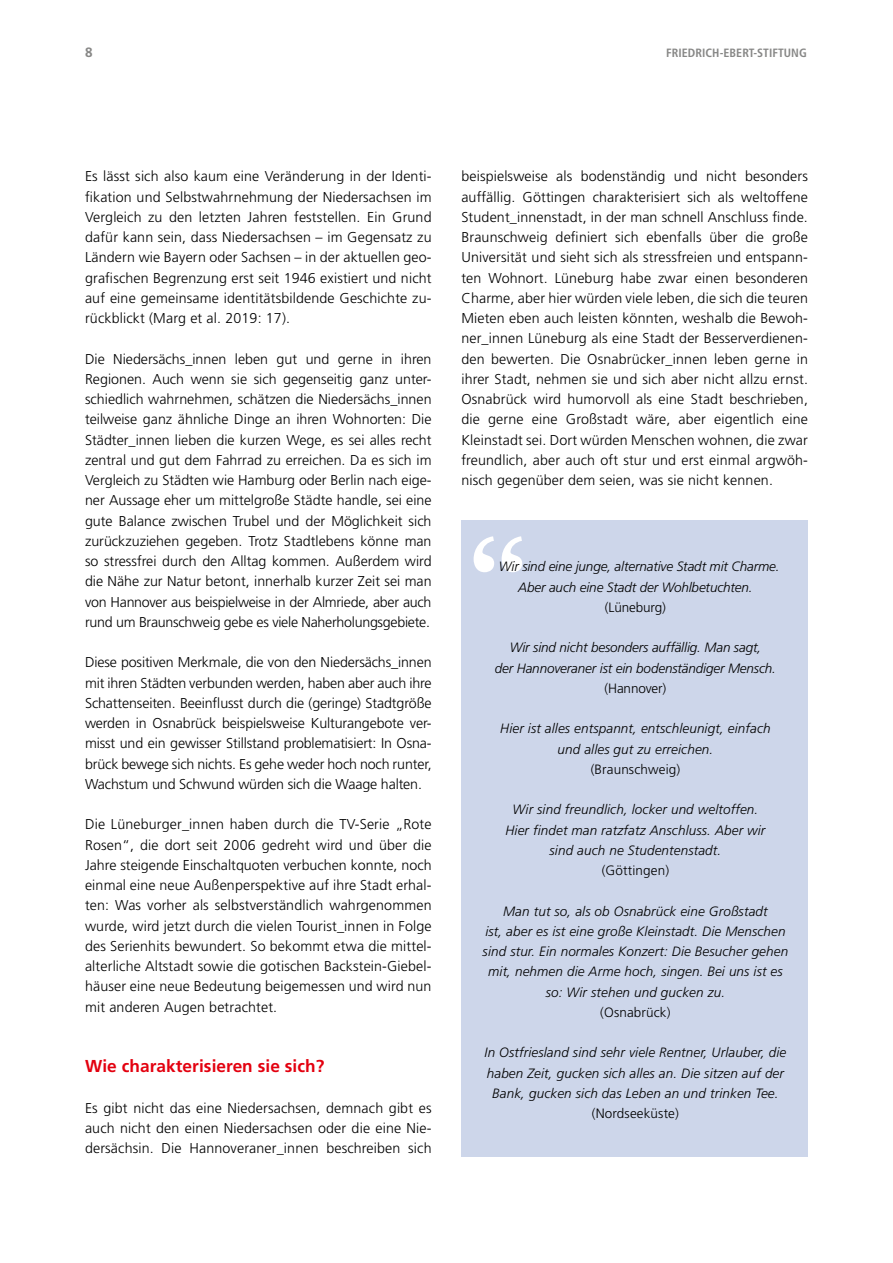
<style>
.page{position:relative;width:893px;height:1263px;background:#fff}
.page>*{position:absolute;margin:0;border:0;box-sizing:border-box;transform-origin:0 0}
.t1{font:700 17.25px "Frutiger";letter-spacing:.005em;color:#e3000f}
.t2{font:300 14.25px/20.2px "Frutiger";letter-spacing:.01em;color:#000;text-align:justify}
.t3{font:italic 300 13.5px/20.2px "Frutiger";letter-spacing:.01em;color:#000;text-align:center}
.t4{font:italic 300 13.5px/20.2px "Frutiger";letter-spacing:-.01em;color:#000;text-align:center}
.t5{font:300 13.5px "Frutiger";letter-spacing:.01em;color:#000}
.t6{font:300 13.5px "Frutiger CE";letter-spacing:.01em;color:#000}
.t7{font:300 13.5px "Frutiger CE";letter-spacing:-.01em;color:#000}
.t8{font:300 13.5px "Frutiger";letter-spacing:-.01em;color:#000}
.t9{font:700 13.5px "Frutiger";color:#878786}
.t10{font:700 condensed 12px "Frutiger";letter-spacing:.005em;color:#878786}
</style>
<div class="page">
<div style="left:461px;top:520px;width:347px;height:637px;background:#cdd6ea"></div>
<svg style="left:474px;top:536px;width:48px;height:36px"></svg>
<p class="t9" style="left:85px;top:45px;width:9px">8</p>
<p class="t10" style="left:666px;top:46px;width:142px">FRIEDRICH-EBERT-STIFTUNG</p>
<p class="t2" style="left:85px;top:166px;width:348px">Es lässt sich also kaum eine Veränderung in der Identi&shy;fikation und Selbstwahrnehmung der Niedersachsen im Vergleich zu den letzten Jahren feststellen. Ein Grund dafür kann sein, dass Niedersachsen – im Gegensatz zu Ländern wie Bayern oder Sachsen – in der aktuellen geo&shy;grafischen Begrenzung erst seit 1946 existiert und nicht auf eine gemeinsame identitätsbildende Geschichte zu&shy;rückblickt (Marg et al. 2019: 17).</p>
<p class="t2" style="left:85px;top:348px;width:348px">Die Niedersächs_innen leben gut und gerne in ihren Regionen. Auch wenn sie sich gegenseitig ganz unter&shy;schiedlich wahrnehmen, schätzen die Niedersächs_innen teilweise ganz ähnliche Dinge an ihren Wohnorten: Die Städter_innen lieben die kurzen Wege, es sei alles recht zentral und gut dem Fahrrad zu erreichen. Da es sich im Vergleich zu Städten wie Hamburg oder Berlin nach eige&shy;ner Aussage eher um mittelgroße Städte handle, sei eine gute Balance zwischen Trubel und der Möglichkeit sich zurückzuziehen gegeben. Trotz Stadtlebens könne man so stressfrei durch den Alltag kommen. Außerdem wird die Nähe zur Natur betont, innerhalb kurzer Zeit sei man von Hannover aus beispielweise in der Almriede, aber auch rund um Braunschweig gebe es viele Naherholungsgebiete.</p>
<p class="t2" style="left:85px;top:652px;width:348px">Diese positiven Merkmale, die von den Niedersächs_innen mit ihren Städten verbunden werden, haben aber auch ihre Schattenseiten. Beeinflusst durch die (geringe) Stadtgröße werden in Osnabrück beispielsweise Kulturangebote ver&shy;misst und ein gewisser Stillstand problematisiert: In Osna&shy;brück bewege sich nichts. Es gehe weder hoch noch runter, Wachstum und Schwund würden sich die Waage halten.</p>
<p class="t2" style="left:85px;top:814px;width:348px">Die Lüneburger_innen haben durch die TV-Serie „Rote Rosen“, die dort seit 2006 gedreht wird und über die Jahre steigende Einschaltquoten verbuchen konnte, noch einmal eine neue Außenperspektive auf ihre Stadt erhal&shy;ten: Was vorher als selbstverständlich wahrgenommen wurde, wird jetzt durch die vielen Tourist_innen in Folge des Serienhits bewundert. So bekommt etwa die mittel&shy;alterliche Altstadt sowie die gotischen Backstein-Giebel&shy;häuser eine neue Bedeutung beigemessen und wird nun mit anderen Augen betrachtet.</p>
<p class="t1" style="left:85px;top:1056px;width:241px">Wie charakterisieren sie sich?</p>
<p class="t2" style="left:85px;top:1098px;width:348px">Es gibt nicht das eine Niedersachsen, demnach gibt es auch nicht den einen Niedersachsen oder die eine Nie&shy;dersächsin. Die Hannoveraner_innen beschreiben sich</p>
<p class="t2" style="left:461px;top:166px;width:348px">beispielsweise als bodenständig und nicht besonders auffällig. Göttingen charakterisiert sich als weltoffene Student_innenstadt, in der man schnell Anschluss finde.<br>Braunschweig definiert sich ebenfalls über die große Universität und sieht sich als stressfreien und entspann&shy;ten Wohnort. Lüneburg habe zwar einen besonderen Charme, aber hier würden viele leben, die sich die teuren Mieten eben auch leisten könnten, weshalb die Bewoh&shy;ner_innen Lüneburg als eine Stadt der Besserverdienen&shy;den bewerten. Die Osnabrücker_innen leben gerne in ihrer Stadt, nehmen sie und sich aber nicht allzu ernst.<br>Osnabrück wird humorvoll als eine Stadt beschrieben, die gerne eine Großstadt wäre, aber eigentlich eine Kleinstadt sei. Dort würden Menschen wohnen, die zwar freundlich, aber auch oft stur und erst einmal argwöh&shy;nisch gegenüber dem seien, was sie nicht kennen.</p>
<p class="t4" style="left:499px;top:556px;width:282px">Wir sind eine junge, alternative Stadt mit Charme.<br>Aber auch eine Stadt der Wohlbetuchten.</p>
<p class="t7" style="left:605px;top:599px;width:63px">(Lüneburg)</p>
<p class="t4" style="left:495px;top:637px;width:283px">Wir sind nicht besonders auffällig. Man sagt,<br>der Hannoveraner ist ein bodenständiger Mensch.</p>
<p class="t8" style="left:604px;top:680px;width:63px">(Hannover)</p>
<p class="t3" style="left:500px;top:718px;width:272px">Hier ist alles entspannt, entschleunigt, einfach und alles gut zu erreichen.</p>
<p class="t5" style="left:591px;top:761px;width:91px">(Braunschweig)</p>
<p class="t3" style="left:505px;top:799px;width:262px">Wir sind freundlich, locker und weltoffen.<br>Hier findet man ratzfatz Anschluss. Aber wir sind auch ne Studentenstadt.</p>
<p class="t6" style="left:602px;top:862px;width:69px">(Göttingen)</p>
<p class="t3" style="left:483px;top:901px;width:307px">Man tut so, als ob Osnabrück eine Großstadt<br>ist, aber es ist eine große Kleinstadt. Die Menschen sind stur. Ein normales Konzert: Die Besucher gehen mit, nehmen die Arme hoch, singen. Bei uns ist es so: Wir stehen und gucken zu.</p>
<p class="t5" style="left:600px;top:1004px;width:72px">(Osnabrück)</p>
<p class="t3" style="left:485px;top:1042px;width:303px">In Ostfriesland sind sehr viele Rentner, Urlauber, die haben Zeit, gucken sich alles an. Die sitzen auf der<br>Bank, gucken sich das Leben an und trinken Tee.</p>
<p class="t6" style="left:592px;top:1105px;width:89px">(Nordseeküste)</p>
</div>
